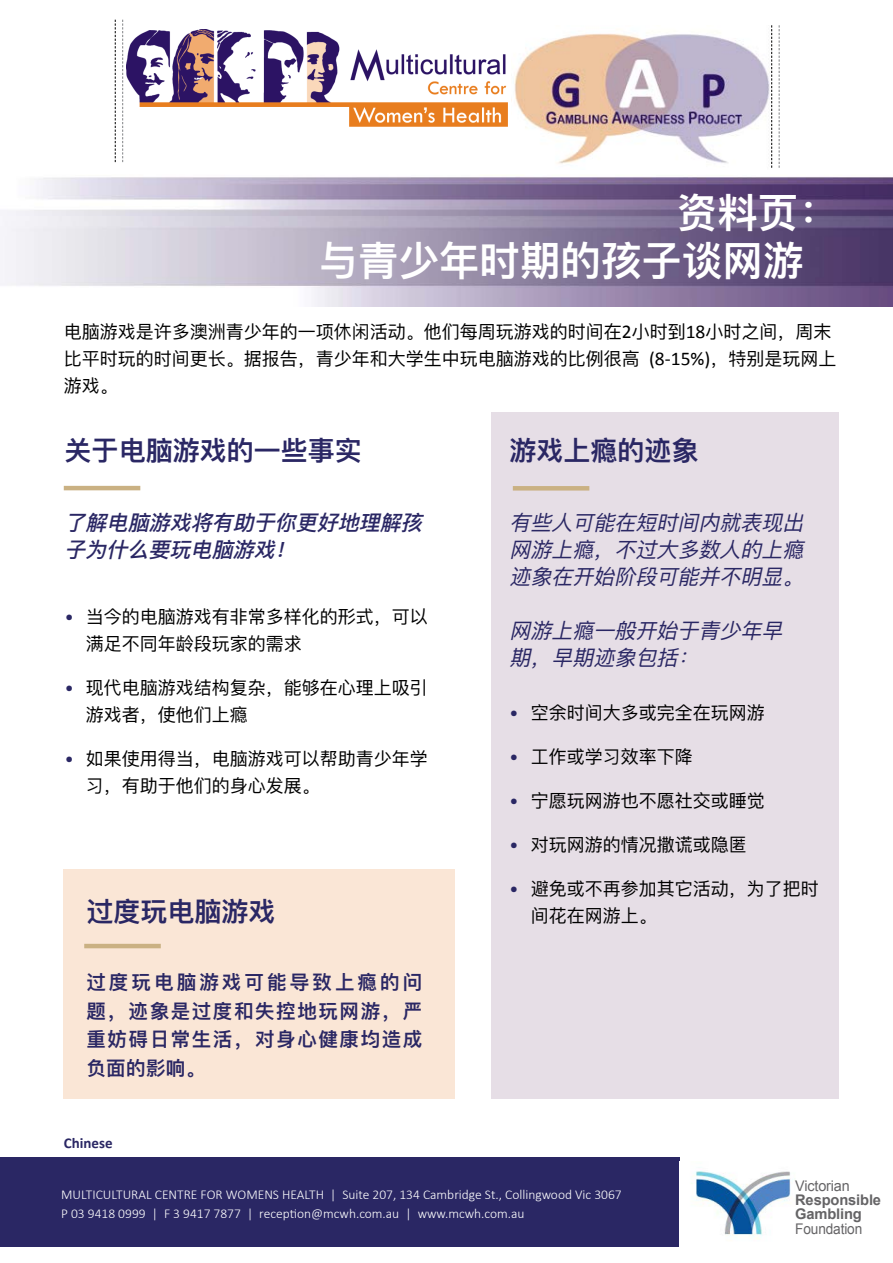
<style>
.page{position:relative;width:893px;height:1263px;background:#fff}
.page>*{position:absolute;margin:0;border:0;box-sizing:border-box;transform-origin:0 0}
.t1{font:600 40.5px/48.6px "Ping Fang SC";color:#fff}
.t2{font:600 27px "Ping Fang SC";color:#2a2764}
.t3{font:italic 21px/27px "Ping Fang SC";color:#2a2764;text-align:right}
.t4{font:italic 500 21px/27px "Ping Fang SC";color:#2a2764}
.t5{font:600 19.5px/28.5px "Ping Fang SC";letter-spacing:.08em;color:#2a2764;text-align:justify}
.t6{font:19.5px "Calibri";color:#000}
.t7{font:18px/27px "Ping Fang SC";color:#000}
.t8{font:18px "Calibri";color:#2a2764}
.t9{font:700 15px "Calibri";color:#2a2764}
.t10{font:700 14.7px/14.2px "Arial";letter-spacing:-.01em;color:#656466}
.t11{font:14.7px "Arial";letter-spacing:-.01em;color:#656466;scale:.93 1}
.t12{font:14.7px "Arial";letter-spacing:-.01em;color:#656466}
.t13{font:300 13.5px "Calibri";color:#fff}
.s1{font-family:"Calibri";font-size:19.5px}
.s2{font-family:"Ping Fang SC";font-size:18px}
</style>
<div class="page">
<img style="left:0;top:146px;width:893px;height:161px">
<div style="left:491px;top:412px;width:348px;height:687px;background:#e6dee6"></div>
<div style="left:0;top:1157px;width:679px;height:89px;background:#2a2764"></div>
<img style="left:691px;top:1171px;width:100px;height:68px">
<div style="left:64px;top:870px;width:391px;height:229px;background:#fae6d6"></div>
<hr style="left:64px;top:486px;width:76px;height:4px;background:#cab183">
<hr style="left:84px;top:944px;width:77px;height:4px;background:#cab183">
<img style="left:127px;top:29px;width:381px;height:97px">
<img style="left:512px;top:34px;width:258px;height:136px">
<svg style="left:771px;top:25px;width:1px;height:143px"></svg>
<svg style="left:779px;top:25px;width:1px;height:143px"></svg>
<svg style="left:115px;top:20px;width:1px;height:142px"></svg>
<svg style="left:122px;top:20px;width:1px;height:142px"></svg>
<div style="left:513px;top:486px;width:76px;height:5px;background:#cab183"></div>
<h1 class="t1" style="left:317px;top:189px;width:523px;text-indent:359px">资料页：与青少年时期的孩子谈网游</h1>
<p class="t7" style="left:64px;top:318px;width:769px">电脑游戏是许多澳洲青少年的一项休闲活动。他们每周玩游戏的时间在<span class="s1">2</span>小时到<span class="s1">18</span>小时之间，周末</p>
<p class="t6" style="left:649px;top:346px;width:189px">(8-15% <span class="s2">，</span>) <span class="s2">特别是玩网上</span></p>
<p class="t7" style="left:64px;top:345px;width:577px">比平时玩的时间更长。据报告，青少年和大学生中玩电脑游戏的比例很高游戏。</p>
<h2 class="t2" style="left:65px;top:434px;width:299px">关于电脑游戏的一些事实</h2>
<p class="t4" style="left:275px;top:510px;width:154px;text-indent:-210px">了解电脑游戏将有助于你更好地理解孩!</p>
<p class="t4" style="left:65px;top:537px;width:217px">子为什么要玩电脑游戏</p>
<p class="t8" style="left:65px;top:606px;width:10px">•</p>
<p class="t8" style="left:65px;top:677px;width:10px">•</p>
<p class="t8" style="left:65px;top:748px;width:10px">•</p>
<p class="t7" style="left:86px;top:603px;width:343px">当今的电脑游戏有非常多样化的形式，可以</p>
<p class="t7" style="left:86px;top:630px;width:217px">满足不同年龄段玩家的需求</p>
<p class="t7" style="left:86px;top:674px;width:343px">现代电脑游戏结构复杂，能够在心理上吸引</p>
<p class="t7" style="left:86px;top:701px;width:163px">游戏者，使他们上瘾</p>
<p class="t7" style="left:86px;top:745px;width:343px">如果使用得当，电脑游戏可以帮助青少年学</p>
<p class="t7" style="left:86px;top:772px;width:235px">习，有助于他们的身心发展。</p>
<h2 class="t2" style="left:86px;top:895px;width:190px">过度玩电脑游戏</h2>
<p class="t5" style="left:86px;top:969px;width:337px">过度玩电脑游戏可能导致上瘾的问题，迹象是过度和失控地玩网游，严重妨碍日常生活，对身心健康均造成负面的影响。</p>
<p class="t9" style="left:64px;top:1133px;width:50px">Chinese</p>
<h2 class="t2" style="left:509px;top:434px;width:190px">游戏上瘾的迹象</h2>
<p class="t3" style="left:509px;top:510px;width:301px">有些人可能在短时间内就表现出不过大多数人的上瘾</p>
<p class="t3" style="left:509px;top:537px;width:91px">网游上瘾</p>
<p class="t3" style="left:593px;top:537px;width:28px">，</p>
<p class="t3" style="left:509px;top:564px;width:280px">迹象在开始阶段可能并不明显</p>
<p class="t3" style="left:677px;top:618px;width:112px;text-align:left;text-indent:-168px">网游上瘾一般开始于青少年早：</p>
<p class="t3" style="left:782px;top:564px;width:28px">。</p>
<p class="t3" style="left:551px;top:645px;width:133px">早期迹象包括</p>
<p class="t3" style="left:509px;top:645px;width:28px">期</p>
<p class="t7" style="left:531px;top:699px;width:235px">空余时间大多或完全在玩网游</p>
<p class="t3" style="left:530px;top:645px;width:28px">，</p>
<p class="t8" style="left:509px;top:702px;width:10px">•</p>
<p class="t8" style="left:509px;top:746px;width:10px">•</p>
<p class="t8" style="left:509px;top:790px;width:10px">•</p>
<p class="t8" style="left:509px;top:834px;width:10px">•</p>
<p class="t8" style="left:509px;top:878px;width:10px">•</p>
<p class="t7" style="left:531px;top:743px;width:163px">工作或学习效率下降</p>
<p class="t7" style="left:531px;top:787px;width:235px">宁愿玩网游也不愿社交或睡觉</p>
<p class="t7" style="left:531px;top:831px;width:217px">对玩网游的情况撒谎或隐匿</p>
<p class="t7" style="left:531px;top:875px;width:289px">避免或不再参加其它活动，为了把时</p>
<p class="t7" style="left:531px;top:902px;width:127px">间花在网游上。</p>
<p class="t13" style="left:61px;top:1185px;width:264px">MULTICULTURAL CENTRE FOR WOMENS HEALTH</p>
<p class="t13" style="left:330px;top:1185px;width:8px">|</p>
<p class="t13" style="left:342px;top:1185px;width:281px">Suite 207, 134 Cambridge St., Collingwood Vic 3067</p>
<p class="t13" style="left:61px;top:1205px;width:86px">P 03 9418 0999</p>
<p class="t13" style="left:152px;top:1205px;width:8px">|</p>
<p class="t13" style="left:164px;top:1205px;width:78px">3F 9417 7877</p>
<p class="t13" style="left:247px;top:1205px;width:8px">|</p>
<p class="t13" style="left:259px;top:1205px;width:142px">reception@mcwh.com.au</p>
<p class="t13" style="left:405px;top:1205px;width:8px">|</p>
<p class="t13" style="left:418px;top:1205px;width:108px">www.mcwh.com.au</p>
<p class="t12" style="left:795px;top:1176px;width:56px">Victorian</p>
<p class="t10" style="left:795px;top:1193px;width:87px">Responsible<br>Gambling</p>
<p class="t11" style="left:795px;top:1219px;width:74px">Foundation</p>
</div>
